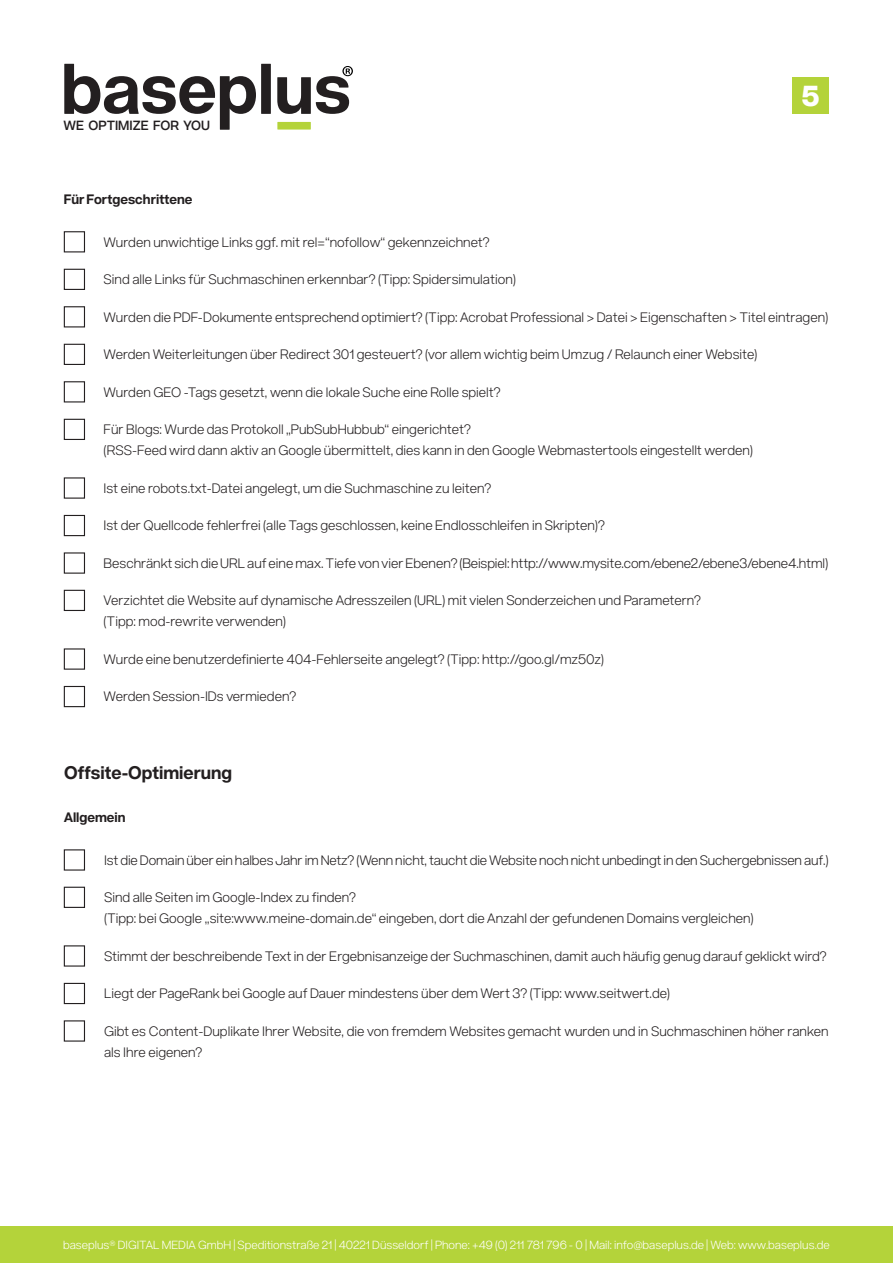
<style>
.page{position:relative;width:893px;height:1263px;background:#fff}
.page>*{position:absolute;margin:0;border:0;box-sizing:border-box;transform-origin:0 0}
.t1{font:800 28.5px "Acronym";color:#fff}
.t2{font:700 18px "Acronym";color:#231f20}
.t3{font:300 13.5px/21px "Acronym";color:#231f20}
.t4{font:700 13.5px "Acronym";color:#231f20}
.t5{font:600 13.2px "Acronym";color:#231f20}
.t6{font:300 11.7px "Acronym";color:#fff}
</style>
<div class="page">
<div style="left:0;top:1226px;width:893px;height:37px;background:#b4d33a"></div>
<div style="left:792px;top:77px;width:37px;height:37px;background:#b4d33a"></div>
<svg style="left:64px;top:64px;width:192px;height:66px"></svg>
<div style="left:261px;top:64px;width:10px;height:50px;background:#231f20"></div>
<div style="left:277px;top:122px;width:34px;height:8px;background:#b4d33a"></div>
<svg style="left:277px;top:66px;width:76px;height:48px"></svg>
<div style="left:64px;top:231px;width:21px;height:21px;border:1px solid #231f20"></div>
<div style="left:64px;top:269px;width:21px;height:21px;border:1px solid #231f20"></div>
<div style="left:64px;top:306px;width:21px;height:21px;border:1px solid #231f20"></div>
<div style="left:64px;top:344px;width:21px;height:21px;border:1px solid #231f20"></div>
<div style="left:64px;top:381px;width:21px;height:21px;border:1px solid #231f20"></div>
<div style="left:64px;top:419px;width:21px;height:21px;border:1px solid #231f20"></div>
<div style="left:64px;top:477px;width:21px;height:22px;border:1px solid #231f20"></div>
<div style="left:64px;top:515px;width:21px;height:21px;border:1px solid #231f20"></div>
<div style="left:64px;top:552px;width:21px;height:22px;border:1px solid #231f20"></div>
<div style="left:64px;top:590px;width:21px;height:21px;border:1px solid #231f20"></div>
<div style="left:64px;top:648px;width:21px;height:22px;border:1px solid #231f20"></div>
<div style="left:64px;top:686px;width:21px;height:21px;border:1px solid #231f20"></div>
<div style="left:64px;top:849px;width:21px;height:21px;border:1px solid #231f20"></div>
<div style="left:64px;top:887px;width:21px;height:21px;border:1px solid #231f20"></div>
<div style="left:64px;top:945px;width:21px;height:21px;border:1px solid #231f20"></div>
<div style="left:64px;top:983px;width:21px;height:21px;border:1px solid #231f20"></div>
<div style="left:64px;top:1020px;width:21px;height:21px;border:1px solid #231f20"></div>
<p class="t5" style="left:64px;top:115px;width:148px">WE OPTIMIZE FOR YOU</p>
<h1 class="t1" style="left:802px;top:74px;width:19px">5</h1>
<p class="t4" style="left:64px;top:189px;width:130px">Für Fortgeschrittene</p>
<p class="t3" style="left:104px;top:231px;width:387px">Wurden unwichtige Links ggf. mit rel=“nofollow“ gekennzeichnet?</p>
<p class="t3" style="left:104px;top:268px;width:414px">Sind alle Links für Suchmaschinen erkennbar? (Tipp: Spidersimulation)</p>
<p class="t3" style="left:104px;top:306px;width:726px">Wurden die PDF-Dokumente entsprechend optimiert? (Tipp: Acrobat Professional &gt; Datei &gt; Eigenschaften &gt; Titel eintragen)</p>
<p class="t3" style="left:104px;top:343px;width:655px">Werden Weiterleitungen über Redirect 301 gesteuert? (vor allem wichtig beim Umzug / Relaunch einer Website)</p>
<p class="t3" style="left:104px;top:381px;width:398px">Wurden GEO -Tags gesetzt, wenn die lokale Suche eine Rolle spielt?</p>
<p class="t3" style="left:104px;top:418px;width:651px">Für Blogs: Wurde das Protokoll „PubSubHubbub“ eingerichtet?<br>(RSS-Feed wird dann aktiv an Google übermittelt, dies kann in den Google Webmastertools eingestellt werden)</p>
<p class="t3" style="left:104px;top:477px;width:389px">Ist eine robots.txt-Datei angelegt, um die Suchmaschine zu leiten?</p>
<p class="t3" style="left:104px;top:514px;width:503px">Ist der Quellcode fehlerfrei (alle Tags geschlossen, keine Endlosschleifen in Skripten)?</p>
<p class="t3" style="left:104px;top:552px;width:726px">Beschränkt sich die URL auf eine max. Tiefe von vier Ebenen? (Beispiel: http://www.mysite.com/ebene2/ebene3/ebene4.html)</p>
<p class="t3" style="left:104px;top:589px;width:599px">Verzichtet die Website auf dynamische Adresszeilen (URL) mit vielen Sonderzeichen und Parametern? (Tipp: mod-rewrite verwenden)</p>
<p class="t3" style="left:104px;top:648px;width:502px">Wurde eine benutzerdefinierte 404-Fehlerseite angelegt? (Tipp: http://goo.gl/mz50z)</p>
<p class="t3" style="left:104px;top:685px;width:194px">Werden Session-IDs vermieden?</p>
<h2 class="t2" style="left:64px;top:760px;width:169px">Offsite-Optimierung</h2>
<p class="t4" style="left:64px;top:807px;width:63px">Allgemein</p>
<p class="t3" style="left:104px;top:849px;width:726px">Ist die Domain über ein halbes Jahr im Netz? (Wenn nicht, taucht die Website noch nicht unbedingt in den Suchergebnissen auf.)</p>
<p class="t3" style="left:104px;top:886px;width:651px">Sind alle Seiten im Google-Index zu finden?<br>(Tipp: bei Google „site:www.meine-domain.de“ eingeben, dort die Anzahl der gefundenen Domains vergleichen)</p>
<p class="t3" style="left:104px;top:945px;width:724px">Stimmt der beschreibende Text in der Ergebnisanzeige der Suchmaschinen, damit auch häufig genug darauf geklickt wird?</p>
<p class="t3" style="left:104px;top:982px;width:567px">Liegt der PageRank bei Google auf Dauer mindestens über dem Wert 3? (Tipp: www.seitwert.de)</p>
<p class="t3" style="left:104px;top:1020px;width:726px">Gibt es Content-Duplikate Ihrer Website, die von fremdem Websites gemacht wurden und in Suchmaschinen höher ranken als Ihre eigenen?</p>
<p class="t6" style="left:63px;top:1236px;width:768px">baseplus® DIGITAL MEDIA GmbH | Speditionstraße 21 | 40221 Düsseldorf | Phone: +49 (0) 211 781 796 - 0 | Mail: info@baseplus.de | Web: www.baseplus.de</p>
</div>
